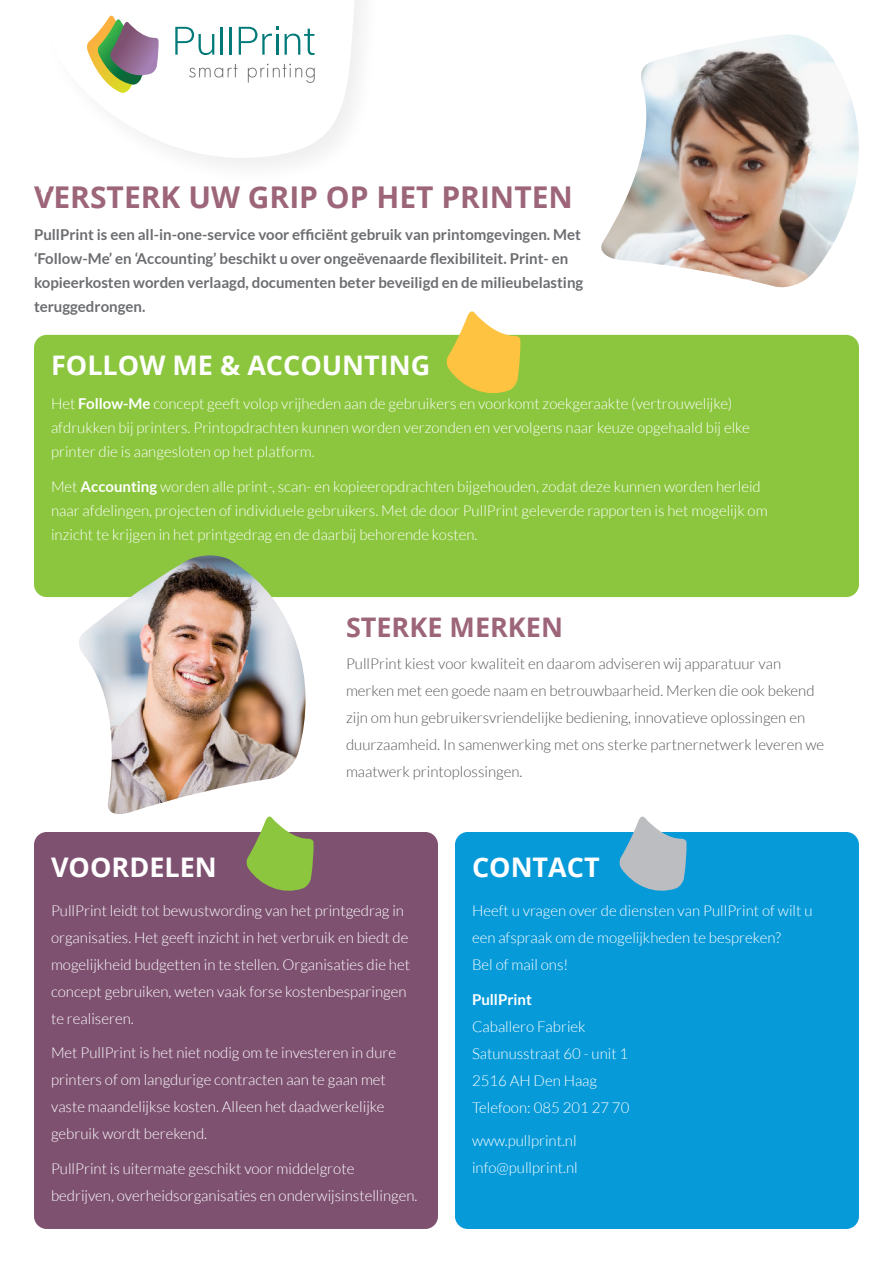
<style>
.page{position:relative;width:893px;height:1263px;background:#fff}
.page>*{position:absolute;margin:0;border:0;box-sizing:border-box;transform-origin:0 0}
.t1{font:700 30px "Open Sans";color:#9d6579}
.t2{font:700 27px "Open Sans";color:#fff}
.t3{font:700 27px "Open Sans";color:#9d6579}
.t4{font:300 15px/27px "Lato";color:#fff}
.t5{font:300 15px/27px "Lato";color:#57585a}
.t6{font:700 15px/24px "Lato";color:#6c6d70}
.t7{font:700 15px "Lato";color:#fff}
.s1{font-weight:700}
</style>
<div class="page">
<svg style="left:60px;top:0;width:296px;height:161px"></svg>
<svg style="left:175px;top:27px;width:39px;height:28px"></svg>
<hr style="left:221px;top:27px;width:2px;height:28px;background:#007a78">
<hr style="left:230px;top:27px;width:2px;height:28px;background:#007a78">
<svg style="left:239px;top:27px;width:39px;height:28px"></svg>
<hr style="left:276px;top:34px;width:2px;height:21px;background:#007a78">
<svg style="left:285px;top:29px;width:30px;height:26px"></svg>
<svg style="left:189px;top:64px;width:49px;height:14px"></svg>
<svg style="left:248px;top:64px;width:67px;height:19px"></svg>
<svg style="left:86px;top:16px;width:73px;height:78px"></svg>
<div style="left:34px;top:335px;width:825px;height:262px;background:#8bc63e;border-radius:13px"></div>
<svg style="left:446px;top:311px;width:74px;height:83px"></svg>
<img style="left:601px;top:34px;width:258px;height:254px">
<img style="left:77px;top:555px;width:241px;height:259px">
<div style="left:34px;top:832px;width:404px;height:397px;background:#7e5171"></div>
<svg style="left:246px;top:816px;width:68px;height:79px"></svg>
<div style="left:455px;top:832px;width:404px;height:397px;background:#069ad9;border-radius:13px"></div>
<svg style="left:619px;top:816px;width:68px;height:75px"></svg>
<h1 class="t1" style="left:34px;top:176px;width:540px">VERSTERK UW GRIP OP HET PRINTEN</h1>
<p class="t6" style="left:34px;top:223px;width:551px">PullPrint is een all-in-one-service voor efficiënt gebruik van printomgevingen. Met ‘Follow-Me’ en ‘Accounting’ beschikt u over ongeëvenaarde flexibiliteit. Print- en kopieerkosten worden verlaagd, documenten beter beveiligd en de milieubelasting teruggedrongen.</p>
<h2 class="t2" style="left:51px;top:346px;width:381px">FOLLOW ME &amp; ACCOUNTING</h2>
<p class="t4" style="left:51px;top:391px;width:700px;line-height:24px">Het <span class="s1">Follow-Me</span> concept geeft volop vrijheden aan de gebruikers en voorkomt zoekgeraakte (vertrouwelijke) afdrukken bij printers. Printopdrachten kunnen worden verzonden en vervolgens naar keuze opgehaald bij elke printer die is aangesloten op het platform.</p>
<p class="t4" style="left:51px;top:474px;width:718px;line-height:24px">Met <span class="s1">Accounting</span> worden alle print-, scan- en kopieeropdrachten bijgehouden, zodat deze kunnen worden herleid naar afdelingen, projecten of individuele gebruikers. Met de door PullPrint geleverde rapporten is het mogelijk om inzicht te krijgen in het printgedrag en de daarbij behorende kosten.</p>
<h2 class="t3" style="left:346px;top:608px;width:218px">STERKE MERKEN</h2>
<p class="t5" style="left:346px;top:650px;width:480px">PullPrint kiest voor kwaliteit en daarom adviseren wij apparatuur van merken met een goede naam en betrouwbaarheid. Merken die ook bekend zijn om hun gebruikersvriendelijke bediening, innovatieve oplossingen en duurzaamheid. In samenwerking met ons sterke partnernetwerk leveren we maatwerk printoplossingen.</p>
<h2 class="t2" style="left:51px;top:848px;width:167px">VOORDELEN</h2>
<h2 class="t2" style="left:472px;top:848px;width:129px">CONTACT</h2>
<p class="t4" style="left:472px;top:897px;width:342px">Heeft u vragen over de diensten van PullPrint of wilt u een afspraak om de mogelijkheden te bespreken?<br>Bel of mail ons!</p>
<p class="t7" style="left:472px;top:991px;width:61px">PullPrint</p>
<p class="t4" style="left:472px;top:1013px;width:159px">Caballero Fabriek<br>Satunusstraat 60 - unit 1<br>2516 AH Den Haag<br>Telefoon: 085 201 27 70</p>
<p class="t4" style="left:472px;top:1127px;width:107px">www.pullprint.nl info@pullprint.nl</p>
<p class="t4" style="left:51px;top:897px;width:360px">PullPrint leidt tot bewustwording van het printgedrag in organisaties. Het geeft inzicht in het verbruik en biedt de mogelijkheid budgetten in te stellen. Organisaties die het concept gebruiken, weten vaak forse kostenbesparingen te realiseren.</p>
<p class="t4" style="left:51px;top:1039px;width:347px">Met PullPrint is het niet nodig om te investeren in dure printers of om langdurige contracten aan te gaan met vaste maandelijkse kosten. Alleen het daadwerkelijke gebruik wordt berekend.</p>
<p class="t4" style="left:51px;top:1155px;width:368px">PullPrint is uitermate geschikt voor middelgrote bedrijven, overheidsorganisaties en onderwijsinstellingen.</p>
</div>
